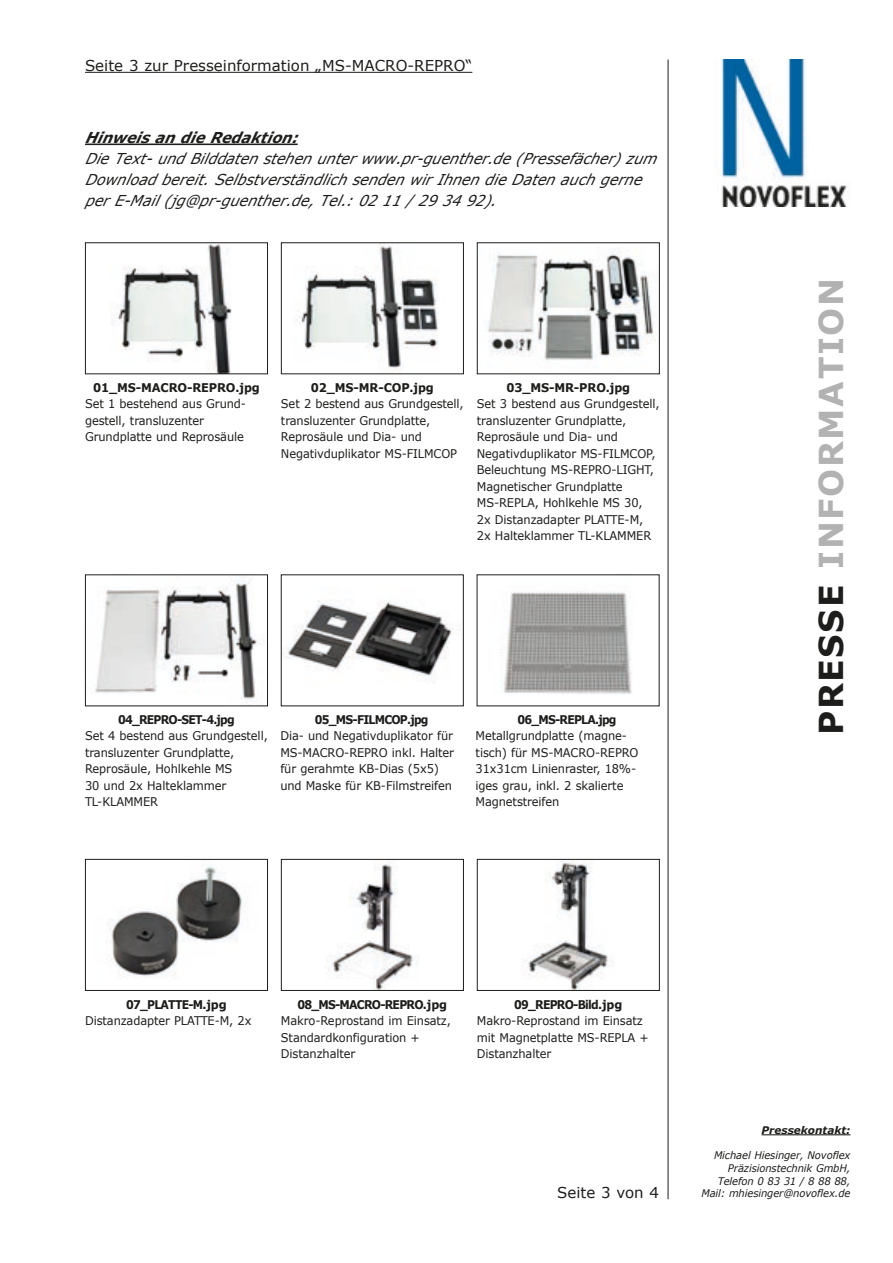
<style>
.page{position:relative;width:893px;height:1263px;background:#fff}
.page>*{position:absolute;margin:0;border:0;box-sizing:border-box;transform-origin:0 0}
.t1{font:700 33px "Verdana";letter-spacing:.05em;color:#b2b2b2}
.t2{font:italic 15px/21px "Verdana";color:#1d1d1b;scale:.96 1}
.t3{font:15px "Verdana";color:#1d1d1b}
.t4{font:italic 700 15px "Verdana";color:#1d1d1b;scale:.96 1}
.t5{font:12px/16.5px "Verdana";letter-spacing:-.01em;color:#1d1d1b;scale:.95 1}
.t6{font:700 12px "Verdana";letter-spacing:-.07em;color:#1d1d1b;scale:.91 1}
.t7{font:700 12px "Verdana";letter-spacing:-.01em;color:#1d1d1b;scale:.95 1}
.t8{font:italic 10.5px/12.6px "Verdana";letter-spacing:-.01em;color:#1d1d1b;text-align:right;scale:.95 1}
.t9{font:italic 700 10.5px "Verdana";color:#1d1d1b}
.s1{color:#1d1d1b}
</style>
<div class="page">
<hr style="left:668px;top:60px;width:1px;height:1139px;background:#1d1d1b">
<hr style="left:762px;top:1134px;width:88px;height:1px;background:#1d1d1b">
<hr style="left:85px;top:72px;width:387px;height:1px;background:#1d1d1b">
<img style="left:721px;top:60px;width:126px;height:146px">
<hr style="left:85px;top:144px;width:213px;height:1px;background:#1d1d1b">
<img style="left:113px;top:244px;width:119px;height:128px">
<div style="left:85px;top:242px;width:183px;height:132px;border:1px solid #1d1d1b"></div>
<img style="left:487px;top:248px;width:167px;height:120px">
<div style="left:477px;top:242px;width:183px;height:132px;border:1px solid #1d1d1b"></div>
<img style="left:299px;top:245px;width:140px;height:123px">
<div style="left:281px;top:242px;width:183px;height:132px;border:1px solid #1d1d1b"></div>
<img style="left:95px;top:579px;width:166px;height:122px">
<div style="left:85px;top:574px;width:183px;height:132px;border:1px solid #1d1d1b"></div>
<img style="left:503px;top:591px;width:129px;height:103px">
<img style="left:283px;top:601px;width:170px;height:82px">
<div style="left:281px;top:574px;width:183px;height:132px;border:1px solid #1d1d1b"></div>
<img style="left:329px;top:863px;width:85px;height:126px">
<div style="left:281px;top:859px;width:183px;height:132px;border:1px solid #1d1d1b"></div>
<img style="left:109px;top:866px;width:135px;height:111px">
<div style="left:85px;top:859px;width:183px;height:132px;border:1px solid #1d1d1b"></div>
<img style="left:527px;top:861px;width:86px;height:128px">
<div style="left:477px;top:859px;width:183px;height:132px;border:1px solid #1d1d1b"></div>
<p class="t3" style="left:85px;top:56px;width:389px">Seite 3 zur Presseinformation „MS-MACRO-REPRO“</p>
<p class="t4" style="left:85px;top:128px;width:228px">Hinweis an die Redaktion:</p>
<p class="t2" style="left:85px;top:149px;width:601px">Die Text- und Bilddaten stehen unter www.pr-guenther.de (Pressefächer) zum<br>Download bereit. Selbstverständlich senden wir Ihnen die Daten auch gerne per E-Mail (jg@pr-guenther.de, Tel.: 02 11 / 29 34 92).</p>
<p class="t7" style="left:93px;top:380px;width:177px">01_MS-MACRO-REPRO.jpg</p>
<p class="t5" style="left:85px;top:396px;width:169px">Set 1 bestehend aus Grund&shy;gestell, transluzenter<br>Grundplatte und Reprosäule</p>
<p class="t7" style="left:311px;top:380px;width:131px">02_MS-MR-COP.jpg</p>
<p class="t5" style="left:281px;top:396px;width:194px">Set 2 bestend aus Grundgestell, transluzenter Grundplatte,<br>Reprosäule und Dia- und<br>Negativduplikator MS-FILMCOP</p>
<p class="t7" style="left:506px;top:380px;width:132px">03_MS-MR-PRO.jpg</p>
<p class="t5" style="left:477px;top:396px;width:194px">Set 3 bestend aus Grundgestell, transluzenter Grundplatte,<br>Reprosäule und Dia- und<br>Negativduplikator MS-FILMCOP,<br>Beleuchtung MS-REPRO-LIGHT,<br>Magnetischer Grundplatte<br>MS-REPLA, Hohlkehle MS 30,<br>2x Distanzadapter PLATTE-M,<br>2x Halteklammer TL-KLAMMER</p>
<p class="t6" style="left:118px;top:712px;width:130px">04_REPRO-SET-4.jpg</p>
<p class="t5" style="left:85px;top:728px;width:194px">Set 4 bestend aus Grundgestell, transluzenter Grundplatte,<br>Reprosäule, Hohlkehle MS<br>30 und 2x Halteklammer<br>TL-KLAMMER</p>
<p class="t6" style="left:315px;top:712px;width:126px">05_MS-FILMCOP.jpg</p>
<p class="t5" style="left:280px;top:728px;width:184px">Dia- und Negativduplikator für<br>MS-MACRO-REPRO inkl. Halter für gerahmte KB-Dias (5x5) und Maske für KB-Filmstreifen</p>
<p class="t6" style="left:518px;top:712px;width:110px">06_MS-REPLA.jpg</p>
<p class="t5" style="left:476px;top:728px;width:173px">Metallgrundplatte (magne&shy;tisch) für MS-MACRO-REPRO<br>31x31cm Linienraster, 18%- iges grau, inkl. 2 skalierte<br>Magnetstreifen</p>
<h1 class="t1" style="left:810px;top:735px;width:459px;rotate:-90deg"><span class="s1">PRESSE</span> INFORMATION</h1>
<p class="t6" style="left:126px;top:996px;width:112px">07_PLATTE-M.jpg</p>
<p class="t5" style="left:85px;top:1012px;width:177px">Distanzadapter PLATTE-M, 2x</p>
<p class="t6" style="left:298px;top:996px;width:166px">08_MS-MACRO-REPRO.jpg</p>
<p class="t5" style="left:281px;top:1012px;width:180px">Makro-Reprostand im Einsatz,<br>Standardkonfiguration +<br>Distanzhalter</p>
<p class="t6" style="left:514px;top:996px;width:120px">09_REPRO-Bild.jpg</p>
<p class="t5" style="left:477px;top:1012px;width:183px">Makro-Reprostand im Einsatz mit Magnetplatte MS-REPLA +<br>Distanzhalter</p>
<p class="t3" style="left:557px;top:1183px;width:103px">Seite 3 von 4</p>
<p class="t9" style="left:762px;top:1123px;width:90px">Pressekontakt:</p>
<p class="t8" style="left:701px;top:1149px;width:158px">Michael Hiesinger, Novoflex<br>Präzisionstechnik GmbH,<br>Telefon 0 83 31 / 8 88 88,<br>Mail: mhiesinger@novoflex.de</p>
</div>
